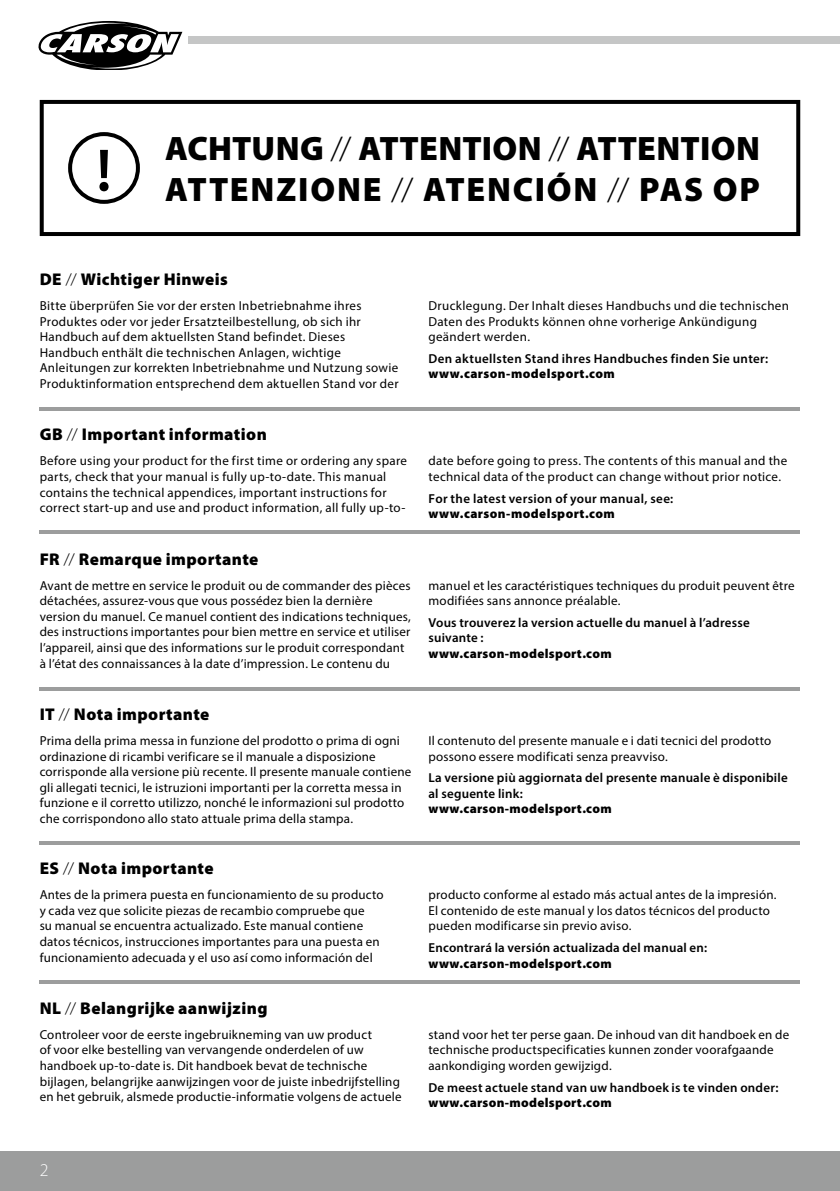
<style>
.page{position:relative;width:840px;height:1191px;background:#fff}
.page>*{position:absolute;margin:0;border:0;box-sizing:border-box;transform-origin:0 0}
.t1{font:600 60.4px "Myriad Pro";color:#000}
.t2{font:900 34px/40.8px "Myriad Pro";letter-spacing:.01em;color:#000}
.t3{font:300 18px "Myriad Pro";color:#fff}
.t4{font:900 17px "Myriad Pro";letter-spacing:.025em;color:#000}
.t5{font:13px/15.6px "Myriad Pro";letter-spacing:.015em;color:#000}
.t6{font:600 13px/15.6px "Myriad Pro";letter-spacing:.02em;color:#000}
.t7{font:900 13px "Myriad Pro";letter-spacing:.025em;color:#000}
.s1{font-weight:300}
</style>
<div class="page">
<hr style="left:839px;top:1151px;width:1px;height:40px;background:#9c9d9d">
<div style="left:0;top:1151px;width:839px;height:40px;background:#9c9d9d"></div>
<div style="left:188px;top:36px;width:651px;height:8px;background:#c5c6c6"></div>
<svg style="left:38px;top:21px;width:145px;height:48px"></svg>
<div style="left:40px;top:100px;width:759px;height:136px;border:4px solid #000"></div>
<div style="left:68px;top:132px;width:72px;height:72px;border:4px solid #000;border-radius:50%"></div>
<hr style="left:40px;top:407px;width:759px;height:4px;background:#9c9d9d">
<hr style="left:40px;top:530px;width:759px;height:3px;background:#9c9d9d">
<hr style="left:40px;top:687px;width:759px;height:3px;background:#9c9d9d">
<hr style="left:40px;top:841px;width:759px;height:3px;background:#9c9d9d">
<hr style="left:40px;top:980px;width:759px;height:3px;background:#9c9d9d">
<h1 class="t1" style="left:96px;top:132px;width:17px">!</h1>
<h2 class="t2" style="left:165px;top:127px;width:596px">ACHTUNG <span class="s1">//</span> ATTENTION <span class="s1">//</span> ATTENTION<br>ATTENZIONE <span class="s1">//</span> ATENCIÓN <span class="s1">//</span> PAS OP</h2>
<h3 class="t4" style="left:40px;top:268px;width:190px">DE <span class="s1">//</span> Wichtiger Hinweis</h3>
<p class="t5" style="left:40px;top:297px;width:360px">Bitte überprüfen Sie vor der ersten Inbetriebnahme ihres Produktes oder vor jeder Ersatzteilbestellung, ob sich ihr Handbuch auf dem aktuellsten Stand befindet. Dieses Handbuch enthält die technischen Anlagen, wichtige Anleitungen zur korrekten Inbetriebnahme und Nutzung sowie Produktinformation entsprechend dem aktuellen Stand vor der</p>
<p class="t5" style="left:428px;top:297px;width:362px">Drucklegung. Der Inhalt dieses Handbuchs und die technischen<br>Daten des Produkts können ohne vorherige Ankündigung geändert werden.</p>
<p class="t6" style="left:428px;top:350px;width:341px">Den aktuellsten Stand ihres Handbuches finden Sie unter:</p>
<p class="t7" style="left:428px;top:365px;width:188px">www.carson-modelsport.com</p>
<h3 class="t4" style="left:40px;top:423px;width:228px">GB <span class="s1">//</span> Important information</h3>
<p class="t5" style="left:40px;top:453px;width:369px">Before using your product for the first time or ordering any spare parts, check that your manual is fully up-to-date. This manual contains the technical appendices, important instructions for correct start-up and use and product information, all fully up-to-</p>
<p class="t5" style="left:428px;top:453px;width:360px">date before going to press. The contents of this manual and the technical data of the product can change without prior notice.</p>
<p class="t6" style="left:428px;top:490px;width:246px">For the latest version of your manual, see:</p>
<p class="t7" style="left:428px;top:505px;width:188px">www.carson-modelsport.com</p>
<h3 class="t4" style="left:40px;top:547px;width:220px">FR <span class="s1">//</span> Remarque importante</h3>
<p class="t5" style="left:40px;top:577px;width:372px">Avant de mettre en service le produit ou de commander des pièces détachées, assurez-vous que vous possédez bien la dernière version du manuel. Ce manuel contient des indications techniques, des instructions importantes pour bien mettre en service et utiliser l’appareil, ainsi que des informations sur le produit correspondant à l’état des connaissances à la date d’impression. Le contenu du</p>
<p class="t5" style="left:428px;top:577px;width:367px">manuel et les caractéristiques techniques du produit peuvent être modifiées sans annonce préalable.</p>
<p class="t6" style="left:428px;top:614px;width:323px">Vous trouverez la version actuelle du manuel à l’adresse suivante :</p>
<p class="t7" style="left:428px;top:645px;width:184px">www.carson-modelsport.com</p>
<h3 class="t4" style="left:40px;top:703px;width:171px">IT <span class="s1">//</span> Nota importante</h3>
<p class="t5" style="left:40px;top:732px;width:373px">Prima della prima messa in funzione del prodotto o prima di ogni ordinazione di ricambi verificare se il manuale a disposizione corrisponde alla versione più recente. Il presente manuale contiene gli allegati tecnici, le istruzioni importanti per la corretta messa in funzione e il corretto utilizzo, nonché le informazioni sul prodotto che corrispondono allo stato attuale prima della stampa.</p>
<p class="t5" style="left:428px;top:732px;width:344px">Il contenuto del presente manuale e i dati tecnici del prodotto possono essere modificati senza preavviso.</p>
<p class="t6" style="left:428px;top:769px;width:360px">La versione più aggiornata del presente manuale è disponibile al seguente link:</p>
<p class="t7" style="left:428px;top:800px;width:184px">www.carson-modelsport.com</p>
<h3 class="t4" style="left:40px;top:857px;width:175px">ES <span class="s1">//</span> Nota importante</h3>
<p class="t5" style="left:40px;top:887px;width:345px">Antes de la primera puesta en funcionamiento de su producto y cada vez que solicite piezas de recambio compruebe que<br>su manual se encuentra actualizado. Este manual contiene datos técnicos, instrucciones importantes para una puesta en funcionamiento adecuada y el uso así como información del</p>
<p class="t5" style="left:428px;top:887px;width:349px">producto conforme al estado más actual antes de la impresión.<br>El contenido de este manual y los datos técnicos del producto pueden modificarse sin previo aviso.</p>
<p class="t6" style="left:428px;top:939px;width:280px">Encontrará la versión actualizada del manual en:</p>
<p class="t7" style="left:428px;top:954px;width:184px">www.carson-modelsport.com</p>
<h3 class="t4" style="left:40px;top:996px;width:229px">NL <span class="s1">//</span> Belangrijke aanwijzing</h3>
<p class="t5" style="left:40px;top:1026px;width:363px">Controleer voor de eerste ingebruikneming van uw product<br>of voor elke bestelling van vervangende onderdelen of uw handboek up-to-date is. Dit handboek bevat de technische bijlagen, belangrijke aanwijzingen voor de juiste inbedrijfstelling en het gebruik, alsmede productie-informatie volgens de actuele</p>
<p class="t5" style="left:428px;top:1026px;width:362px">stand voor het ter perse gaan. De inhoud van dit handboek en de technische productspecificaties kunnen zonder voorafgaande aankondiging worden gewijzigd.</p>
<p class="t6" style="left:428px;top:1079px;width:351px">De meest actuele stand van uw handboek is te vinden onder:</p>
<p class="t7" style="left:428px;top:1094px;width:184px">www.carson-modelsport.com</p>
<h3 class="t3" style="left:40px;top:1159px;width:10px">2</h3>
</div>
